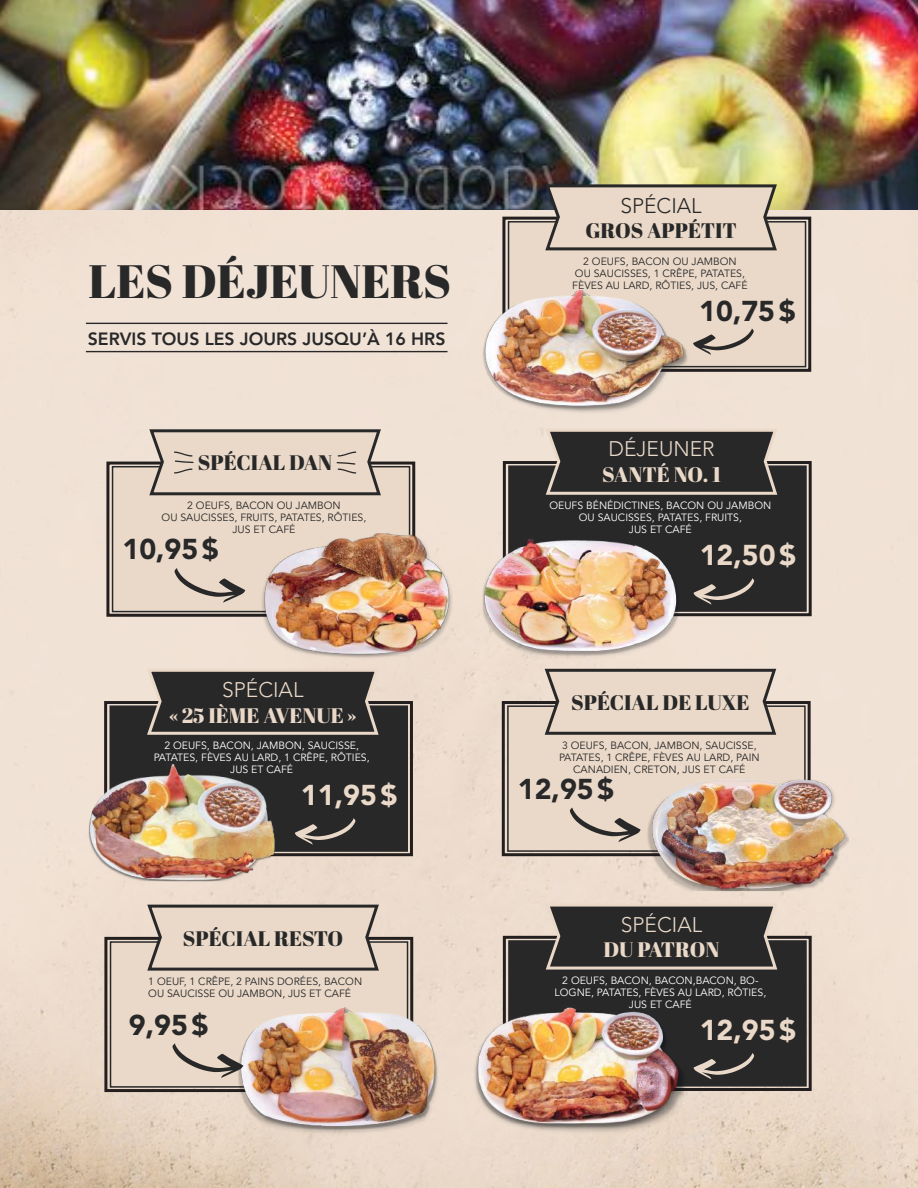
<style>
.page{position:relative;width:918px;height:1188px;background:#fff}
.page>*{position:absolute;margin:0;border:0;box-sizing:border-box;transform-origin:0 0}
.t1{font:46.8px "Abril Fatface";color:#282829}
.t2{font:900 28.5px "Avenir LT Std";color:#282829}
.t3{font:900 28.5px "Avenir LT Std";color:#ead9c8}
.t4{font:21px "Abril Fatface";color:#282829}
.t5{font:21px "Abril Fatface";color:#ead9c8}
.t6{font:300 21px "Avenir LT Std";color:#ead9c8}
.t7{font:300 21px "Avenir LT Std";color:#282829}
.t8{font:800 17.7px "Avenir LT Std";color:#282829}
.t9{font:10.5px/12px "Avenir LT Std";color:#282829;text-align:center}
.t10{font:10.5px/12px "Avenir LT Std";color:#fff;text-align:center}
</style>
<div class="page">
<img style="left:0;top:210px;width:918px;height:978px">
<img style="left:0;top:0;width:918px;height:210px">
<div style="left:112px;top:466px;width:298px;height:146px;background:#ead9c8;border:2px solid #282829"></div>
<div style="left:507px;top:705px;width:299px;height:147px;background:#ead9c8;border:2px solid #282829"></div>
<div style="left:110px;top:941px;width:298px;height:147px;background:#ead9c8;border:2px solid #282829"></div>
<div style="left:106px;top:462px;width:309px;height:155px;border:3px solid #241f1f"></div>
<div style="left:502px;top:701px;width:309px;height:155px;border:3px solid #241f1f"></div>
<div style="left:104px;top:937px;width:309px;height:155px;border:3px solid #241f1f"></div>
<svg style="left:543px;top:667px;width:235px;height:68px"></svg>
<svg style="left:145px;top:903px;width:236px;height:68px"></svg>
<img style="left:243px;top:527px;width:239px;height:142px">
<img style="left:625px;top:768px;width:234px;height:139px">
<img style="left:205px;top:993px;width:236px;height:156px">
<div style="left:109px;top:705px;width:299px;height:147px;background:#282829;border:2px solid #282829"></div>
<div style="left:508px;top:465px;width:299px;height:147px;background:#282829;border:2px solid #282829"></div>
<div style="left:508px;top:940px;width:299px;height:147px;background:#282829;border:2px solid #282829"></div>
<div style="left:104px;top:701px;width:309px;height:155px;border:3px solid #241f1f"></div>
<div style="left:503px;top:461px;width:309px;height:155px;border:3px solid #241f1f"></div>
<div style="left:503px;top:936px;width:309px;height:155px;border:3px solid #241f1f"></div>
<svg style="left:145px;top:667px;width:236px;height:68px"></svg>
<svg style="left:544px;top:427px;width:235px;height:68px"></svg>
<svg style="left:544px;top:902px;width:235px;height:68px"></svg>
<svg style="left:175px;top:568px;width:70px;height:35px"></svg>
<svg style="left:570px;top:808px;width:71px;height:34px"></svg>
<svg style="left:173px;top:1043px;width:70px;height:35px"></svg>
<svg style="left:295px;top:818px;width:60px;height:27px"></svg>
<svg style="left:694px;top:578px;width:60px;height:27px"></svg>
<svg style="left:694px;top:1053px;width:60px;height:26px"></svg>
<div style="left:508px;top:221px;width:298px;height:146px;background:#ead9c8;border:2px solid #282829"></div>
<div style="left:502px;top:217px;width:309px;height:155px;border:3px solid #241f1f"></div>
<svg style="left:543px;top:183px;width:236px;height:68px"></svg>
<svg style="left:698px;top:329px;width:56px;height:26px"></svg>
<img style="left:463px;top:285px;width:235px;height:139px">
<svg style="left:147px;top:428px;width:236px;height:68px"></svg>
<img style="left:473px;top:524px;width:214px;height:141px">
<img style="left:63px;top:751px;width:232px;height:138px">
<img style="left:468px;top:992px;width:219px;height:147px">
<hr style="left:86px;top:323px;width:362px;height:1px;background:#282829">
<hr style="left:86px;top:351px;width:362px;height:1px;background:#282829">
<h1 class="t1" style="left:89px;top:248px;width:364px">LES DÉJEUNERS</h1>
<h3 class="t8" style="left:88px;top:328px;width:359px">SERVIS TOUS LES JOURS JUSQU’À 16 HRS</h3>
<h3 class="t4" style="left:198px;top:448px;width:136px">SPÉCIAL DAN</h3>
<p class="t9" style="left:162px;top:500px;width:206px">2 OEUFS, BACON OU JAMBON<br>OU SAUCISSES, FRUITS, PATATES, RÔTIES,<br>JUS ET CAFÉ</p>
<h2 class="t2" style="left:122px;top:532px;width:98px">10,95$</h2>
<h3 class="t6" style="left:222px;top:678px;width:83px">SPÉCIAL</h3>
<h3 class="t5" style="left:169px;top:700px;width:190px">«25 IÈME AVENUE»</h3>
<p class="t10" style="left:154px;top:740px;width:218px">2 OEUFS, BACON, JAMBON, SAUCISSE,<br>PATATES, FÈVES AU LARD, 1 CRÊPE, RÔTIES,<br>JUS ET CAFÉ</p>
<h2 class="t3" style="left:301px;top:778px;width:98px">11,95$</h2>
<h3 class="t4" style="left:183px;top:923px;width:162px">SPÉCIAL RESTO</h3>
<p class="t9" style="left:148px;top:975px;width:215px;text-align:left">1 OEUF, 1 CRÊPE, 2 PAINS DORÉES, BACON<br>OU SAUCISSE OU JAMBON, JUS ET CAFÉ</p>
<h2 class="t2" style="left:129px;top:1008px;width:81px">9,95$</h2>
<h3 class="t7" style="left:620px;top:193px;width:83px">SPÉCIAL</h3>
<h3 class="t4" style="left:585px;top:216px;width:153px">GROS APPÉTIT</h3>
<p class="t9" style="left:572px;top:255px;width:177px">2 OEUFS, BACON OU JAMBON<br>OU SAUCISSES, 1 CRÊPE, PATATES,<br>FÈVES AU LARD, RÔTIES, JUS, CAFÉ</p>
<h2 class="t2" style="left:699px;top:294px;width:98px">10,75$</h2>
<h3 class="t6" style="left:608px;top:437px;width:108px">DÉJEUNER</h3>
<h3 class="t5" style="left:602px;top:459px;width:120px">SANTÉ NO. 1</h3>
<p class="t10" style="left:549px;top:500px;width:223px">OEUFS BÉNÉDICTINES, BACON OU JAMBON<br>OU SAUCISSES, PATATES, FRUITS,<br>JUS ET CAFÉ</p>
<h2 class="t3" style="left:700px;top:538px;width:98px">12,50$</h2>
<h3 class="t4" style="left:571px;top:687px;width:180px">SPÉCIAL DE LUXE</h3>
<p class="t9" style="left:559px;top:740px;width:202px">3 OEUFS, BACON, JAMBON, SAUCISSE,<br>PATATES, 1 CRÊPE, FÈVES AU LARD, PAIN<br>CANADIEN, CRETON, JUS ET CAFÉ</p>
<h2 class="t2" style="left:518px;top:772px;width:98px">12,95$</h2>
<h3 class="t6" style="left:621px;top:913px;width:83px">SPÉCIAL</h3>
<h3 class="t5" style="left:604px;top:935px;width:117px">DU PATRON</h3>
<p class="t10" style="left:555px;top:974px;width:213px">2 OEUFS, BACON, BACON,BACON, BO-<br>LOGNE, PATATES, FÈVES AU LARD, RÔTIES,<br>JUS ET CAFÉ</p>
<h2 class="t3" style="left:700px;top:1013px;width:98px">12,95$</h2>
</div>
